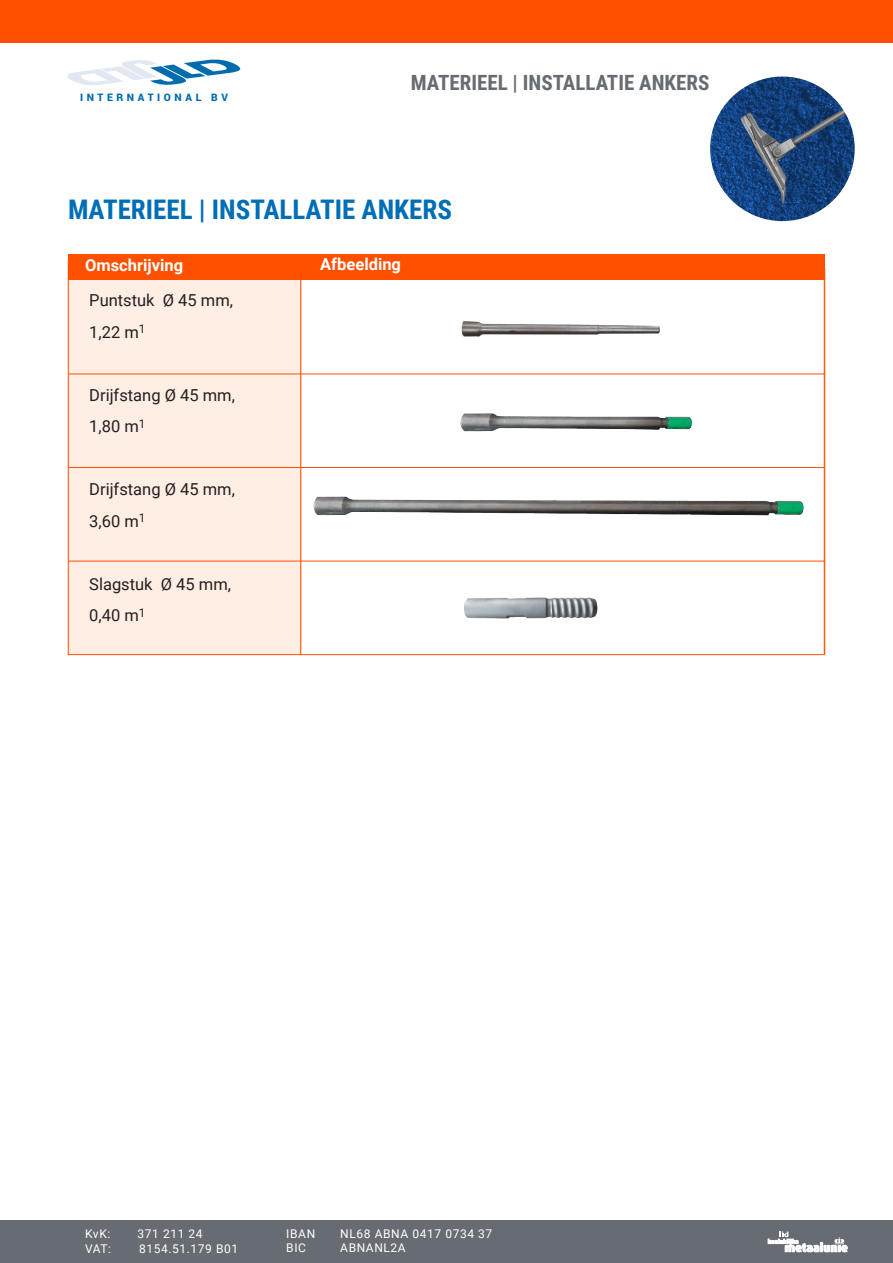
<style>
.page{position:relative;width:893px;height:1263px;background:#fff}
.page>*{position:absolute;margin:0;border:0;box-sizing:border-box;transform-origin:0 0}
.t1{font:700 27px "Roboto Condensed";color:#006eb6}
.t2{font:700 21px "Roboto Condensed";color:#676c72}
.t3{font:16.5px "Roboto";color:#231f20}
.t4{font:700 16.5px "Roboto";color:#fff}
.t5{font:12px "Roboto";letter-spacing:.05em;color:#fff}
.t6{font:900 10.35px "Roboto";letter-spacing:.35em;color:#006cae}
</style>
<div class="page">
<div style="left:68px;top:268px;width:234px;height:387px;background:#ffeee4"></div>
<div style="left:0;top:0;width:893px;height:43px;background:#ff5000"></div>
<div style="left:0;top:1220px;width:893px;height:43px;background:#676c72"></div>
<svg style="left:768px;top:1231px;width:79px;height:21px"></svg>
<img style="left:708px;top:74px;width:149px;height:149px;border-radius:74px">
<div style="left:706px;top:72px;width:153px;height:153px;border:4px solid #fff;border-radius:50%"></div>
<div style="left:68px;top:254px;width:757px;height:25px;background:#ff5000"></div>
<hr style="left:300px;top:268px;width:1px;height:386px;background:#ff5000">
<hr style="left:68px;top:259px;width:1px;height:396px;background:#ff5000">
<hr style="left:824px;top:268px;width:1px;height:387px;background:#ff5000">
<hr style="left:68px;top:374px;width:757px;height:1px;background:#ff5000">
<hr style="left:68px;top:467px;width:756px;height:1px;background:#ff5000">
<hr style="left:68px;top:561px;width:757px;height:1px;background:#ff5000">
<hr style="left:68px;top:654px;width:756px;height:1px;background:#ff5000">
<svg style="left:67px;top:60px;width:174px;height:25px"></svg>
<img style="left:460px;top:413px;width:167px;height:19px">
<img style="left:627px;top:416px;width:65px;height:14px">
<img style="left:314px;top:496px;width:490px;height:20px">
<img style="left:464px;top:597px;width:134px;height:22px">
<img style="left:461px;top:321px;width:199px;height:16px">
<p class="t6" style="left:80px;top:90px;width:149px">INTERNATIONAL BV</p>
<p class="t2" style="left:411px;top:67px;width:300px">MATERIEEL | INSTALLATIE ANKERS</p>
<p class="t1" style="left:68px;top:191px;width:385px">MATERIEEL | INSTALLATIE ANKERS</p>
<p class="t4" style="left:85px;top:253px;width:100px">Omschrijving</p>
<p class="t4" style="left:320px;top:252px;width:82px">Afbeelding</p>
<p class="t3" style="left:89px;top:289px;width:145px">Puntstuk Ø 45 mm,</p>
<p class="t3" style="left:89px;top:320px;width:58px">1,22 m<sup>1</sup></p>
<p class="t3" style="left:89px;top:383px;width:147px">Drijfstang Ø 45 mm,</p>
<p class="t3" style="left:89px;top:415px;width:58px">1,80 m<sup>1</sup></p>
<p class="t3" style="left:89px;top:478px;width:147px">Drijfstang Ø 45 mm,</p>
<p class="t3" style="left:89px;top:509px;width:58px">3,60 m<sup>1</sup></p>
<p class="t3" style="left:89px;top:572px;width:143px">Slagstuk Ø 45 mm,</p>
<p class="t3" style="left:89px;top:604px;width:58px">0,40 m<sup>1</sup></p>
<p class="t5" style="left:85px;top:1225px;width:27px">KvK:</p>
<p class="t5" style="left:137px;top:1225px;width:67px">371 211 24</p>
<p class="t5" style="left:85px;top:1240px;width:28px">VAT:</p>
<p class="t5" style="left:139px;top:1240px;width:101px">8154.51.179 B01</p>
<p class="t5" style="left:286px;top:1225px;width:30px">IBAN</p>
<p class="t5" style="left:340px;top:1225px;width:154px">NL68 ABNA 0417 0734 37</p>
<p class="t5" style="left:286px;top:1239px;width:21px">BIC</p>
<p class="t5" style="left:340px;top:1239px;width:67px">ABNANL2A</p>
</div>
